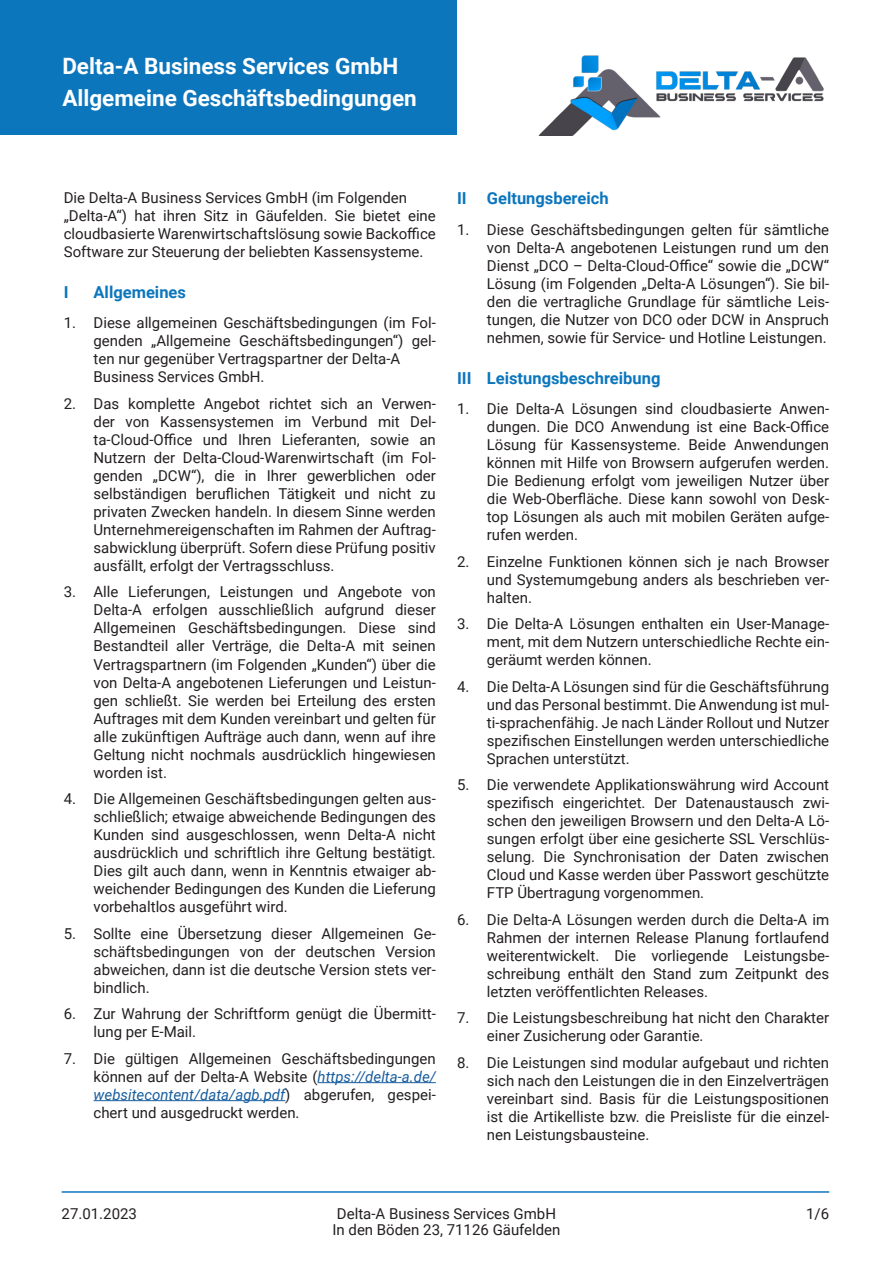
<style>
.page{position:relative;width:893px;height:1263px;background:#fff}
.page>*{position:absolute;margin:0;border:0;box-sizing:border-box;transform-origin:0 0}
.t1{font:700 22.5px/31.5px "Roboto";color:#fff}
.t2{font:700 16.5px "Roboto";color:#0c76bd}
.Einleitung{font:15px/18px "Roboto";color:#231f20;text-align:justify}
.s1{font-style:italic;color:#175d9e}
</style>
<div class="page">
<div style="left:0;top:0;width:457px;height:135px;background:#0c76bd"></div>
<hr style="left:62px;top:1191px;width:767px;height:2px;background:#0c76bd">
<img style="left:539px;top:55px;width:285px;height:80px">
<hr style="left:318px;top:1082px;width:118px;height:1px;background:#175d9e">
<hr style="left:94px;top:1100px;width:191px;height:1px;background:#175d9e">
<h1 class="t1" style="left:62px;top:50px;width:356px">Delta-A Business Services GmbH<br>Allgemeine Geschäftsbedingungen</h1>
<p class="Einleitung" style="left:64px;top:188px;width:374px;text-align:left">Die Delta-A Business Services GmbH (im Folgenden „Delta-A“) hat ihren Sitz in Gäufelden. Sie bietet eine cloudbasierte Warenwirtschaftslösung sowie Backoffice Software zur Steuerung der beliebten Kassensysteme.</p>
<p class="t2" style="left:64px;top:280px;width:6px">I</p>
<p class="t2" style="left:94px;top:280px;width:94px">Allgemeines</p>
<p class="Einleitung" style="left:94px;top:314px;width:344px;text-align:left;text-indent:-30px">1. Diese allgemeinen Geschäftsbedingungen (im Fol&shy;genden „Allgemeine Geschäftsbedingungen“) gel&shy;ten nur gegenüber Vertragspartner der Delta-A Business Services GmbH.</p>
<p class="Einleitung" style="left:94px;top:394px;width:344px;text-indent:-30px">2. Das komplette Angebot richtet sich an Verwen&shy;der von Kassensystemen im Verbund mit Del&shy;ta-Cloud-Office und Ihren Lieferanten, sowie an Nutzern der Delta-Cloud-Warenwirtschaft (im Fol&shy;genden „DCW“), die in Ihrer gewerblichen oder selbständigen beruflichen Tätigkeit und nicht zu privaten Zwecken handeln. In diesem Sinne werden Unternehmereigenschaften im Rahmen der Auftrag&shy;sabwicklung überprüft. Sofern diese Prüfung positiv ausfällt, erfolgt der Vertragsschluss.</p>
<p class="Einleitung" style="left:94px;top:583px;width:344px;text-indent:-30px">3. Alle Lieferungen, Leistungen und Angebote von Delta-A erfolgen ausschließlich aufgrund dieser Allgemeinen Geschäftsbedingungen. Diese sind Bestandteil aller Verträge, die Delta-A mit seinen Vertragspartnern (im Folgenden „Kunden“) über die von Delta-A angebotenen Lieferungen und Leistun&shy;gen schließt. Sie werden bei Erteilung des ersten Auftrages mit dem Kunden vereinbart und gelten für alle zukünftigen Aufträge auch dann, wenn auf ihre Geltung nicht nochmals ausdrücklich hingewiesen worden ist.</p>
<p class="Einleitung" style="left:94px;top:789px;width:344px;text-indent:-30px">4. Die Allgemeinen Geschäftsbedingungen gelten aus&shy;schließlich; etwaige abweichende Bedingungen des Kunden sind ausgeschlossen, wenn Delta-A nicht ausdrücklich und schriftlich ihre Geltung bestätigt.<br>Dies gilt auch dann, wenn in Kenntnis etwaiger ab&shy;weichender Bedingungen des Kunden die Lieferung vorbehaltlos ausgeführt wird.</p>
<p class="Einleitung" style="left:94px;top:924px;width:344px;text-indent:-30px">5. Sollte eine Übersetzung dieser Allgemeinen Ge&shy;schäftsbedingungen von der deutschen Version abweichen, dann ist die deutsche Version stets ver&shy;bindlich.</p>
<p class="Einleitung" style="left:94px;top:1004px;width:344px;text-indent:-30px">6. Zur Wahrung der Schriftform genügt die Übermitt&shy;lung per E-Mail.</p>
<p class="Einleitung" style="left:94px;top:1049px;width:344px;text-indent:-30px">7. Die gültigen Allgemeinen Geschäftsbedingungen können auf der Delta-A Website (<span class="s1">https://delta-a.de/ websitecontent/data/agb.pdf</span>) abgerufen, gespei&shy;chert und ausgedruckt werden.</p>
<p class="t2" style="left:457px;top:186px;width:153px">II Geltungsbereich</p>
<p class="Einleitung" style="left:487px;top:220px;width:344px;text-indent:-30px">1. Diese Geschäftsbedingungen gelten für sämtliche von Delta-A angebotenen Leistungen rund um den Dienst „DCO – Delta-Cloud-Office“ sowie die „DCW“ Lösung (im Folgenden „Delta-A Lösungen“). Sie bil&shy;den die vertragliche Grundlage für sämtliche Leis&shy;tungen, die Nutzer von DCO oder DCW in Anspruch nehmen, sowie für Service- und Hotline Leistungen.</p>
<p class="t2" style="left:457px;top:366px;width:205px">III Leistungsbeschreibung</p>
<p class="Einleitung" style="left:487px;top:399px;width:344px;text-indent:-30px">1. Die Delta-A Lösungen sind cloudbasierte Anwen&shy;dungen. Die DCO Anwendung ist eine Back-Office Lösung für Kassensysteme. Beide Anwendungen können mit Hilfe von Browsern aufgerufen werden.<br>Die Bedienung erfolgt vom jeweiligen Nutzer über die Web-Oberfläche. Diese kann sowohl von Desk&shy;top Lösungen als auch mit mobilen Geräten aufge&shy;rufen werden.</p>
<p class="Einleitung" style="left:487px;top:552px;width:344px;text-indent:-30px">2. Einzelne Funktionen können sich je nach Browser und Systemumgebung anders als beschrieben ver&shy;halten.</p>
<p class="Einleitung" style="left:487px;top:614px;width:344px;text-indent:-30px">3. Die Delta-A Lösungen enthalten ein User-Manage&shy;ment, mit dem Nutzern unterschiedliche Rechte ein&shy;geräumt werden können.</p>
<p class="Einleitung" style="left:487px;top:677px;width:344px;text-indent:-30px">4. Die Delta-A Lösungen sind für die Geschäftsführung und das Personal bestimmt. Die Anwendung ist mul&shy;ti-sprachenfähig. Je nach Länder Rollout und Nutzer spezifischen Einstellungen werden unterschiedliche Sprachen unterstützt.</p>
<p class="Einleitung" style="left:487px;top:775px;width:344px;text-indent:-30px">5. Die verwendete Applikationswährung wird Account spezifisch eingerichtet. Der Datenaustausch zwi&shy;schen den jeweiligen Browsern und den Delta-A Lö&shy;sungen erfolgt über eine gesicherte SSL Verschlüs&shy;selung. Die Synchronisation der Daten zwischen Cloud und Kasse werden über Passwort geschützte FTP Übertragung vorgenommen.</p>
<p class="Einleitung" style="left:487px;top:910px;width:344px;text-indent:-30px">6. Die Delta-A Lösungen werden durch die Delta-A im Rahmen der internen Release Planung fortlaufend weiterentwickelt. Die vorliegende Leistungsbe&shy;schreibung enthält den Stand zum Zeitpunkt des letzten veröffentlichten Releases.</p>
<p class="Einleitung" style="left:487px;top:1008px;width:344px;text-indent:-30px">7. Die Leistungsbeschreibung hat nicht den Charakter einer Zusicherung oder Garantie.</p>
<p class="Einleitung" style="left:487px;top:1053px;width:344px;text-indent:-30px">8. Die Leistungen sind modular aufgebaut und richten sich nach den Leistungen die in den Einzelverträgen vereinbart sind. Basis für die Leistungspositionen ist die Artikelliste bzw. die Preisliste für die einzel&shy;nen Leistungsbausteine.</p>
<p class="Einleitung" style="left:62px;top:1204px;width:77px">27.01.2023</p>
<p class="Einleitung" style="left:332px;top:1205px;width:230px;line-height:16.5px">Delta-A Business Services GmbH<br>In den Böden 23, 71126 Gäufelden</p>
<p class="Einleitung" style="left:806px;top:1204px;width:25px">1/6</p>
</div>
